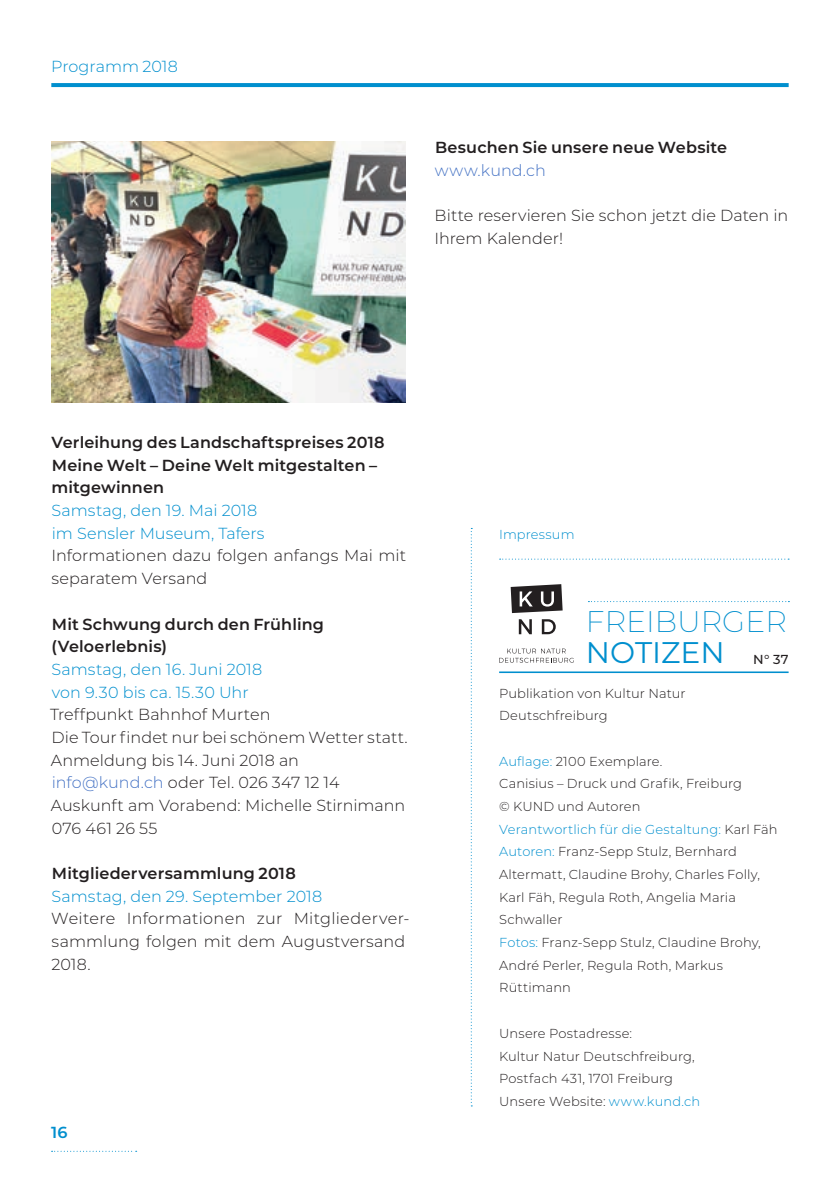
<style>
.page{position:relative;width:840px;height:1191px;background:#fff}
.page>*{position:absolute;margin:0;border:0;box-sizing:border-box;transform-origin:0 0}
.t1{font:200 29.8px "Montserrat";color:#008fce}
.t2{font:29.8px "Montserrat";color:#008fce}
.t3{font:300 16px/22.6px "Montserrat";letter-spacing:.005em;color:#231f20}
.t4{font:600 16px/22.6px "Montserrat";letter-spacing:.01em;color:#231f20}
.t5{font:300 16px/22.6px "Montserrat";letter-spacing:.005em;color:#008fce}
.t6{font:300 16px "Montserrat";letter-spacing:.005em;color:#4472c4}
.t7{font:600 16px "Montserrat";color:#008fce}
.t8{font:300 13px/22.6px "Montserrat";letter-spacing:.005em;color:#231f20}
.t9{font:300 13px "Montserrat";letter-spacing:.01em;color:#008fce}
.t10{font:500 13px "Montserrat";color:#231f20}
.s1{color:#4472c4}
.s2{color:#008fce}
</style>
<div class="page">
<svg style="left:51px;top:83px;width:737px;height:4px;background:#0490ce"></svg>
<svg style="left:52px;top:1150px;width:85px;height:1px"></svg>
<svg style="left:499px;top:558px;width:289px;height:1px"></svg>
<svg style="left:470px;top:528px;width:2px;height:578px"></svg>
<svg style="left:588px;top:601px;width:201px;height:1px"></svg>
<hr style="left:499px;top:671px;width:289px;height:2px;background:#008fce">
<svg style="left:510px;top:584px;width:52px;height:29px"></svg>
<svg style="left:518px;top:619px;width:13px;height:15px"></svg>
<svg style="left:541px;top:619px;width:14px;height:15px"></svg>
<svg style="left:499px;top:648px;width:74px;height:14px"></svg>
<img style="left:51px;top:142px;width:354px;height:261px">
<p class="t5" style="left:51px;top:55px;width:128px">Programm 2018</p>
<p class="t4" style="left:435px;top:135px;width:293px">Besuchen Sie unsere neue Website</p>
<p class="t6" style="left:434px;top:159px;width:112px">www.kund.ch</p>
<p class="t3" style="left:434px;top:204px;width:355px">Bitte reservieren Sie schon jetzt die Daten in<br>Ihrem Kalender!</p>
<p class="t4" style="left:52px;top:430px;width:334px">Verleihung des Landschaftspreises 2018<br>Meine Welt – Deine Welt mitgestalten – mitgewinnen</p>
<p class="t5" style="left:52px;top:498px;width:214px">Samstag, den 19. Mai 2018 im Sensler Museum, Tafers</p>
<p class="t3" style="left:51px;top:544px;width:356px">Informationen dazu folgen anfangs Mai mit separatem Versand</p>
<p class="t4" style="left:52px;top:612px;width:274px">Mit Schwung durch den Frühling (Veloerlebnis)</p>
<p class="t5" style="left:52px;top:657px;width:212px">Samstag, den 16. Juni 2018 von 9.30 bis ca. 15.30 Uhr</p>
<p class="t3" style="left:50px;top:702px;width:359px">Treffpunkt Bahnhof Murten<br>Die Tour findet nur bei schönem Wetter statt.<br>Anmeldung bis 14. Juni 2018 an <span class="s1">info@kund.ch</span> oder Tel. 026 347 12 14<br>Auskunft am Vorabend: Michelle Stirnimann<br>076 461 26 55</p>
<p class="t4" style="left:52px;top:861px;width:245px">Mitgliederversammlung 2018</p>
<p class="t5" style="left:52px;top:884px;width:272px">Samstag, den 29. September 2018</p>
<p class="t3" style="left:51px;top:907px;width:360px">Weitere Informationen zur Mitgliederver&shy;sammlung folgen mit dem Augustversand<br>2018.</p>
<p class="t7" style="left:51px;top:1121px;width:18px">16</p>
<p class="t9" style="left:499px;top:525px;width:77px">Impressum</p>
<h1 class="t1" style="left:585px;top:601px;width:202px">FREIBURGER</h1>
<h1 class="t2" style="left:585px;top:631px;width:140px">NOTIZEN</h1>
<p class="t10" style="left:752px;top:650px;width:37px">N° 37</p>
<p class="t8" style="left:499px;top:681px;width:188px">Publikation von Kultur Natur<br>Deutschfreiburg</p>
<p class="t8" style="left:499px;top:749px;width:280px"><span class="s2">Auflage:</span> 2100 Exemplare.<br>Canisius – Druck und Grafik, Freiburg<br>© KUND und Autoren<br><span class="s2">Verantwortlich für die Gestaltung:</span> Karl Fäh<br><span class="s2">Autoren:</span> Franz-Sepp Stulz, Bernhard<br>Altermatt, Claudine Brohy, Charles Folly,<br>Karl Fäh, Regula Roth, Angelia Maria<br>Schwaller<br><span class="s2">Fotos:</span> Franz-Sepp Stulz, Claudine Brohy,<br>André Perler, Regula Roth, Markus<br>Rüttimann</p>
<p class="t8" style="left:499px;top:1021px;width:202px">Unsere Postadresse:<br>Kultur Natur Deutschfreiburg,<br>Postfach 431, 1701 Freiburg<br>Unsere Website: <span class="s2">www.kund.ch</span></p>
</div>
